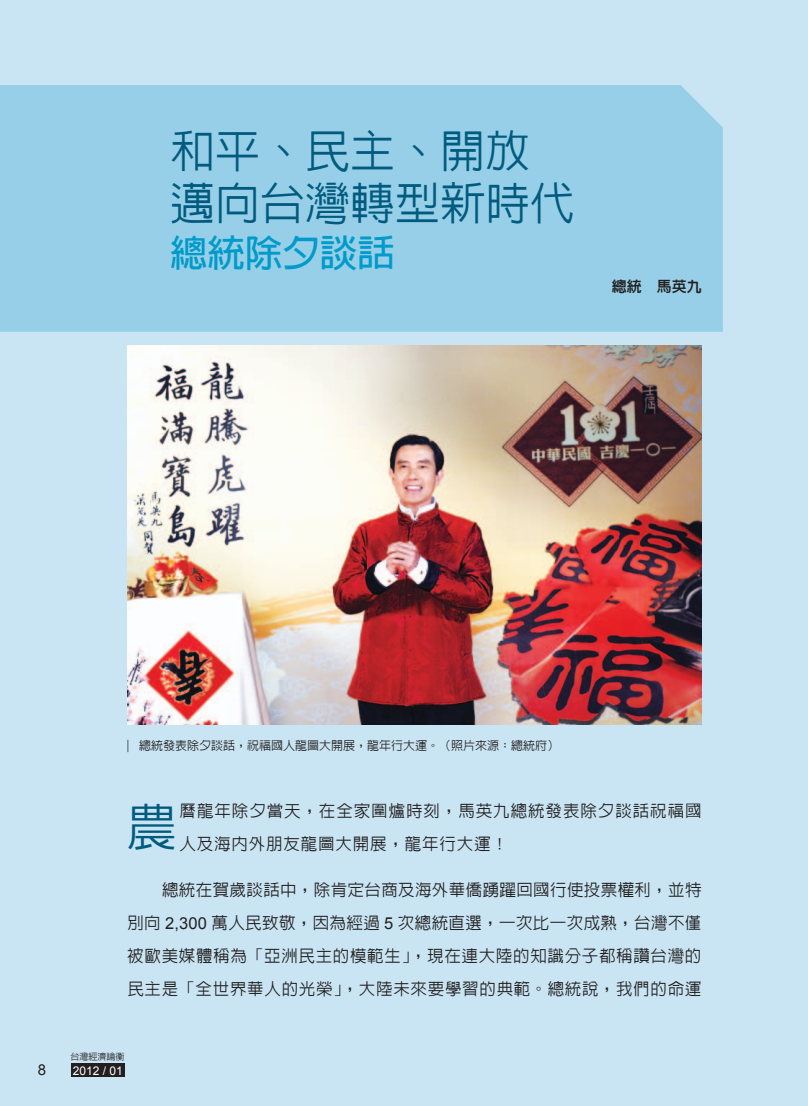
<style>
.page{position:relative;width:808px;height:1106px;background:#c9e5f3}
.page>*{position:absolute;margin:0;border:0;box-sizing:border-box;transform-origin:0 0}
.t1{font:500 49.5px "Lin Gothic";color:#005b7f}
.t2{font:500 45px/52.5px "Lin Gothic";color:#005b7f}
.t3{font:700 37.5px "Lin Gothic";color:#009bca}
.t4{font:500 16.5px/33px "Lin Gothic";letter-spacing:.045em;color:#231f20}
.t5{font:15px "Lin Gothic Extra";color:#231f20}
.t6{font:15px "Arial";color:#231f20}
.t7{font:500 12px "Lin Gothic";color:#231f20}
.t8{font:12px "Arial";color:#fff}
.t9{font:500 9px "Lin Gothic";color:#231f20}
.s1{font-family:"Arial";font-weight:400}
</style>
<div class="page">
<div style="left:71px;top:1063px;width:54px;height:13px;background:#231f20"></div>
<div style="left:0;top:85px;width:723px;height:247px;background:#98cfe8"></div>
<img style="left:128px;top:346px;width:574px;height:378px">
<svg style="left:128px;top:739px;width:1px;height:13px"></svg>
<h2 class="t2" style="left:170px;top:124px;width:406px">和平、民主、開放邁向台灣轉型新時代</h2>
<h3 class="t3" style="left:170px;top:233px;width:226px">總統除夕談話</h3>
<p class="t5" style="left:612px;top:278px;width:91px">總統 馬英九</p>
<p class="t7" style="left:139px;top:739px;width:421px">總統發表除夕談話，祝福國人龍圖大開展，龍年行大運。（照片來源：總統府）</p>
<h1 class="t1" style="left:128px;top:801px;width:51px">農</h1>
<p class="t4" style="left:180px;top:794px;width:524px">曆龍年除夕當天，在全家圍爐時刻，馬英九總統發表除夕談話祝福國人及海內外朋友龍圖大開展，龍年行大運！</p>
<p class="t4" style="left:127px;top:872px;width:576px;text-align:justify;text-indent:35px">總統在賀歲談話中，除肯定台商及海外華僑踴躍回國行使投票權利，並特別向 <span class="s1">2,300</span> 萬人民致敬，因為經過 <span class="s1">5</span> 次總統直選，一次比一次成熟，台灣不僅被歐美媒體稱為「亞洲民主的模範生」，現在連大陸的知識分子都稱讚台灣的民主是「全世界華人的光榮」，大陸未來要學習的典範。總統說，我們的命運</p>
<p class="t9" style="left:71px;top:1052px;width:55px">台灣經濟論衡</p>
<p class="t6" style="left:38px;top:1059px;width:10px">8</p>
<p class="t8" style="left:73px;top:1062px;width:52px">2012 / 01</p>
</div>
